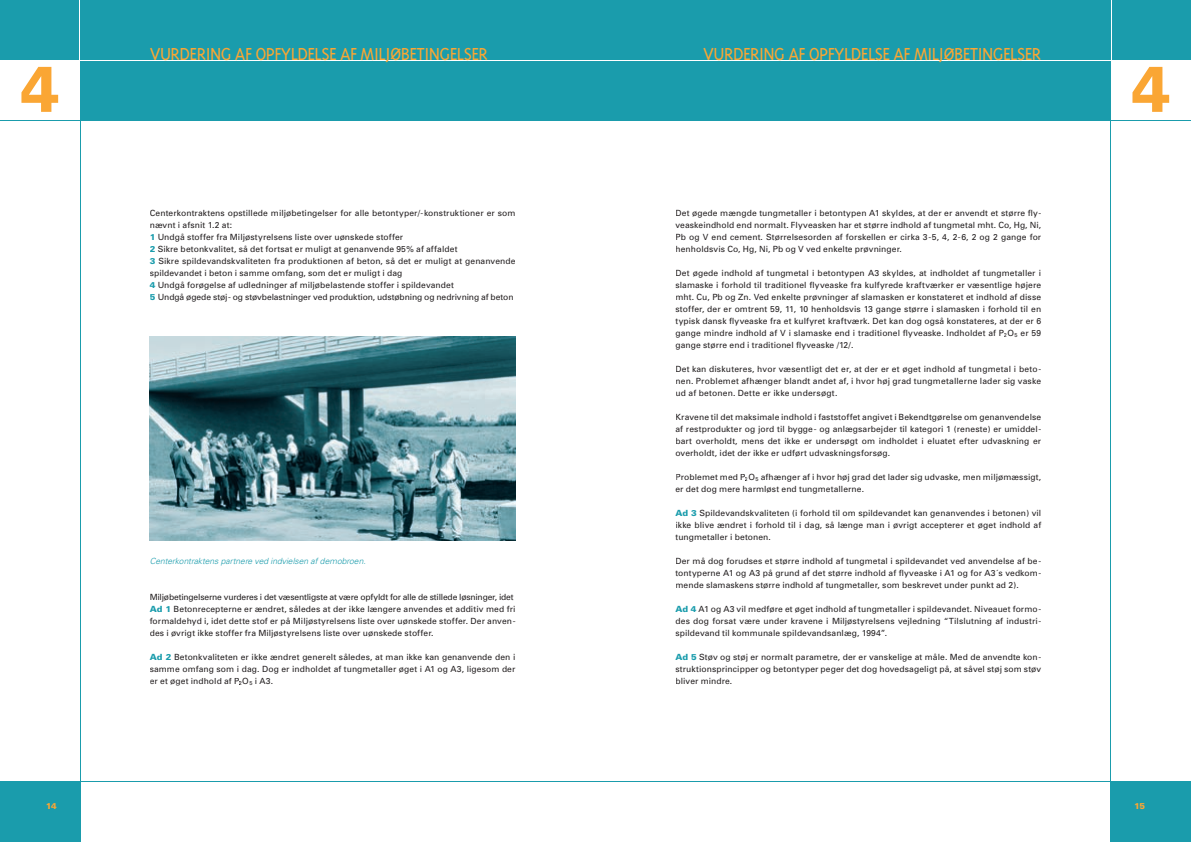
<style>
.page{position:relative;width:1191px;height:842px;background:#fff}
.page>*{position:absolute;margin:0;border:0;box-sizing:border-box;transform-origin:0 0}
.t1{font:900 65px "Univers";color:#faa634;scale:.9 1}
.t2{font:300 20px "Triplex";letter-spacing:-.03em;color:#faa634}
.t3{font:8.5px/12px "Univers";letter-spacing:.01em;color:#231f20;text-align:justify}
.t4{font:italic 300 8.5px "Univers";color:#1a9cac}
.t5{font:900 8.5px "Univers";color:#faa634}
.s1{font-weight:900;color:#1a9cac}
</style>
<div class="page">
<div style="left:0;top:782px;width:80px;height:60px;background:#1a9cac"></div>
<div style="left:0;top:0;width:595px;height:60px;background:#1a9cac"></div>
<div style="left:80px;top:0;width:515px;height:121px;background:#1a9cac"></div>
<hr style="left:0;top:781px;width:595px;height:1px;background:#1a9cac">
<hr style="left:80px;top:120px;width:1px;height:722px;background:#1a9cac">
<hr style="left:80px;top:60px;width:515px;height:1px;background:#fff">
<hr style="left:79px;top:0;width:1px;height:120px;background:#fff">
<hr style="left:0;top:120px;width:595px;height:1px;background:#1a9cac">
<div style="left:1111px;top:782px;width:80px;height:60px;background:#1a9cac"></div>
<div style="left:595px;top:0;width:596px;height:60px;background:#1a9cac"></div>
<div style="left:595px;top:0;width:516px;height:121px;background:#1a9cac"></div>
<hr style="left:595px;top:781px;width:596px;height:1px;background:#1a9cac">
<hr style="left:1110px;top:120px;width:1px;height:722px;background:#1a9cac">
<hr style="left:595px;top:60px;width:516px;height:1px;background:#fff">
<hr style="left:1111px;top:0;width:1px;height:121px;background:#fff">
<hr style="left:595px;top:120px;width:596px;height:1px;background:#1a9cac">
<img style="left:150px;top:336px;width:365px;height:204px">
<h2 class="t2" style="left:150px;top:43px;width:340px">VURDERING AF OPFYLDELSE AF MILJØBETINGELSER</h2>
<h2 class="t2" style="left:703px;top:43px;width:340px">VURDERING AF OPFYLDELSE AF MILJØBETINGELSER</h2>
<h1 class="t1" style="left:20px;top:48px;width:45px">4</h1>
<h1 class="t1" style="left:1131px;top:48px;width:45px">4</h1>
<p class="t3" style="left:150px;top:207px;width:367px;text-align:left">Centerkontraktens opstillede miljøbetingelser for alle betontyper/-konstruktioner er som nævnt i afsnit 1.2 at:<br><span class="s1">1</span> Undgå stoffer fra Miljøstyrelsens liste over uønskede stoffer<br><span class="s1">2</span> Sikre betonkvalitet, så det fortsat er muligt at genanvende 95% af affaldet<br><span class="s1">3</span> Sikre spildevandskvaliteten fra produktionen af beton, så det er muligt at genanvende spildevandet i beton i samme omfang, som det er muligt i dag<br><span class="s1">4</span> Undgå forøgelse af udledninger af miljøbelastende stoffer i spildevandet<br><span class="s1">5</span> Undgå øgede støj- og støvbelastninger ved produktion, udstøbning og nedrivning af beton</p>
<p class="t4" style="left:150px;top:556px;width:217px">Centerkontraktens partnere ved indvielsen af demobroen.</p>
<p class="t3" style="left:150px;top:591px;width:367px;text-align:left">Miljøbetingelserne vurderes i det væsentligste at være opfyldt for alle de stillede løsninger, idet <span class="s1">Ad 1</span> Betonrecepterne er ændret, således at der ikke længere anvendes et additiv med fri formaldehyd i, idet dette stof er på Miljøstyrelsens liste over uønskede stoffer. Der anven&shy;des i øvrigt ikke stoffer fra Miljøstyrelsens liste over uønskede stoffer.</p>
<p class="t3" style="left:150px;top:651px;width:367px"><span class="s1">Ad 2</span> Betonkvaliteten er ikke ændret generelt således, at man ikke kan genanvende den i samme omfang som i dag. Dog er indholdet af tungmetaller øget i A1 og A3, ligesom der er et øget indhold af P<sub>2</sub>O<sub>5</sub> i A3.</p>
<p class="t3" style="left:675px;top:207px;width:367px">Det øgede mængde tungmetaller i betontypen A1 skyldes, at der er anvendt et større fly&shy;veaskeindhold end normalt. Flyveasken har et større indhold af tungmetal mht. Co, Hg, Ni, Pb og V end cement. Størrelsesorden af forskellen er cirka 3-5, 4, 2-6, 2 og 2 gange for henholdsvis Co, Hg, Ni, Pb og V ved enkelte prøvninger.</p>
<p class="t3" style="left:675px;top:267px;width:367px">Det øgede indhold af tungmetal i betontypen A3 skyldes, at indholdet af tungmetaller i slamaske i forhold til traditionel flyveaske fra kulfyrede kraftværker er væsentlige højere mht. Cu, Pb og Zn. Ved enkelte prøvninger af slamasken er konstateret et indhold af disse stoffer, der er omtrent 59, 11, 10 henholdsvis 13 gange større i slamasken i forhold til en typisk dansk flyveaske fra et kulfyret kraftværk. Det kan dog også konstateres, at der er 6 gange mindre indhold af V i slamaske end i traditionel flyveaske. Indholdet af P<sub>2</sub>O<sub>5</sub> er 59 gange større end i traditionel flyveaske /12/.</p>
<p class="t3" style="left:675px;top:363px;width:367px">Det kan diskuteres, hvor væsentligt det er, at der er et øget indhold af tungmetal i beto&shy;nen. Problemet afhænger blandt andet af, i hvor høj grad tungmetallerne lader sig vaske ud af betonen. Dette er ikke undersøgt.</p>
<p class="t3" style="left:675px;top:411px;width:367px">Kravene til det maksimale indhold i faststoffet angivet i Bekendtgørelse om genanvendelse af restprodukter og jord til bygge- og anlægsarbejder til kategori 1 (reneste) er umiddel&shy;bart overholdt, mens det ikke er undersøgt om indholdet i eluatet efter udvaskning er overholdt, idet der ikke er udført udvaskningsforsøg.</p>
<p class="t3" style="left:675px;top:471px;width:367px">Problemet med P<sub>2</sub>O<sub>5</sub> afhænger af i hvor høj grad det lader sig udvaske, men miljømæssigt, er det dog mere harmløst end tungmetallerne.</p>
<p class="t3" style="left:675px;top:507px;width:367px"><span class="s1">Ad 3</span> Spildevandskvaliteten (i forhold til om spildevandet kan genanvendes i betonen) vil ikke blive ændret i forhold til i dag, så længe man i øvrigt accepterer et øget indhold af tungmetaller i betonen.</p>
<p class="t3" style="left:675px;top:555px;width:367px">Der må dog forudses et større indhold af tungmetal i spildevandet ved anvendelse af be&shy;tontyperne A1 og A3 på grund af det større indhold af flyveaske i A1 og for A3´s vedkom&shy;mende slamaskens større indhold af tungmetaller, som beskrevet under punkt ad 2).</p>
<p class="t3" style="left:675px;top:603px;width:367px"><span class="s1">Ad 4</span> A1 og A3 vil medføre et øget indhold af tungmetaller i spildevandet. Niveauet formo&shy;des dog forsat være under kravene i Miljøstyrelsens vejledning “Tilslutning af industri&shy;spildevand til kommunale spildevandsanlæg, 1994”.</p>
<p class="t3" style="left:675px;top:651px;width:367px"><span class="s1">Ad 5</span> Støv og støj er normalt parametre, der er vanskelige at måle. Med de anvendte kon&shy;struktionsprincipper og betontyper peger det dog hovedsageligt på, at såvel støj som støv bliver mindre.</p>
<p class="t5" style="left:46px;top:800px;width:12px">14</p>
<p class="t5" style="left:1134px;top:800px;width:12px">15</p>
</div>
